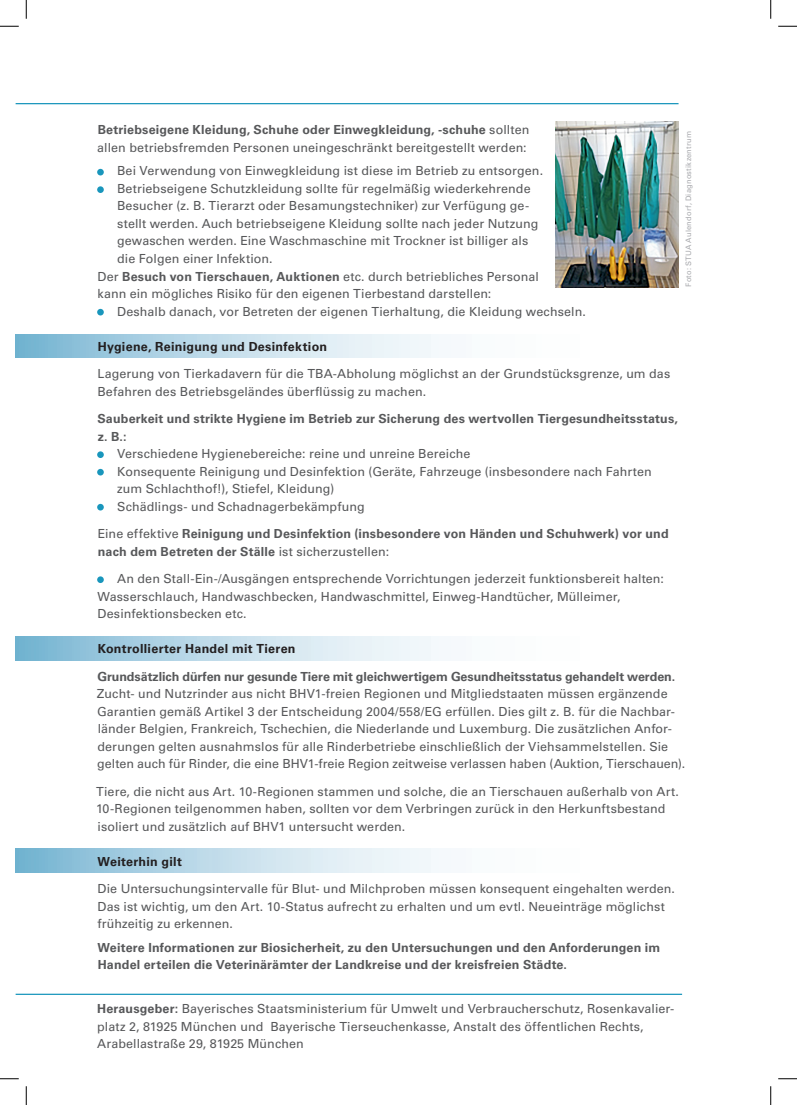
<style>
.page{position:relative;width:797px;height:1105px;background:#fff}
.page>*{position:absolute;margin:0;border:0;box-sizing:border-box;transform-origin:0 0}
.t1{font:12.5px/17.5px "Univers LT Std";letter-spacing:.01em;color:#57585a}
.t2{font:700 12.5px/17.5px "Univers LT Std";letter-spacing:.01em;color:#57585a}
.t3{font:700 12.5px "Univers LT Std";letter-spacing:.02em;color:#231f20}
.t4{font:7.5px "Univers LT Std";letter-spacing:.025em;color:#a8a9ad}
.s1{font-weight:700}
.s2{font-weight:400}
</style>
<div class="page">
<svg style="left:16px;top:334px;width:423px;height:24px;background:#bedbe9"></svg>
<svg style="left:16px;top:637px;width:423px;height:23px;background:#bedbe9"></svg>
<svg style="left:16px;top:849px;width:423px;height:24px;background:#bedbe9"></svg>
<div style="left:97px;top:169px;width:7px;height:6px;background:#1996bc;border-radius:50%"></div>
<div style="left:97px;top:186px;width:7px;height:7px;background:#1996bc;border-radius:50%"></div>
<div style="left:97px;top:309px;width:7px;height:6px;background:#1996bc;border-radius:50%"></div>
<div style="left:97px;top:451px;width:7px;height:7px;background:#1996bc;border-radius:50%"></div>
<div style="left:97px;top:469px;width:7px;height:6px;background:#1996bc;border-radius:50%"></div>
<div style="left:97px;top:504px;width:7px;height:6px;background:#1996bc;border-radius:50%"></div>
<div style="left:97px;top:576px;width:7px;height:7px;background:#1996bc;border-radius:50%"></div>
<hr style="left:16px;top:103px;width:662px;height:1px;background:#1996bc">
<hr style="left:16px;top:994px;width:666px;height:1px;background:#1996bc">
<img style="left:556px;top:122px;width:122px;height:166px">
<svg style="left:0;top:25px;width:19px;height:2px"></svg>
<svg style="left:778px;top:25px;width:19px;height:2px"></svg>
<svg style="left:0;top:1078px;width:19px;height:1px"></svg>
<svg style="left:778px;top:1078px;width:19px;height:1px"></svg>
<svg style="left:25px;top:0;width:2px;height:19px"></svg>
<svg style="left:25px;top:1086px;width:2px;height:19px"></svg>
<svg style="left:770px;top:0;width:1px;height:19px"></svg>
<svg style="left:770px;top:1086px;width:1px;height:19px"></svg>
<p class="t1" style="left:97px;top:121px;width:433px"><span class="s1">Betriebseigene Kleidung, Schuhe oder Einwegkleidung, -schuhe</span> sollten allen betriebsfremden Personen uneingeschränkt bereitgestellt werden:</p>
<p class="t1" style="left:117px;top:162px;width:427px">Bei Verwendung von Einwegkleidung ist diese im Betrieb zu entsorgen.</p>
<p class="t1" style="left:117px;top:180px;width:415px">Betriebseigene Schutzkleidung sollte für regelmäßig wiederkehrende</p>
<p class="t1" style="left:117px;top:197px;width:413px">Besucher (z. B. Tierarzt oder Besamungstechniker) zur Verfügung ge-</p>
<p class="t1" style="left:117px;top:215px;width:423px">stellt werden. Auch betriebseigene Kleidung sollte nach jeder Nutzung</p>
<p class="t1" style="left:117px;top:232px;width:412px">gewaschen werden. Eine Waschmaschine mit Trockner ist billiger als</p>
<p class="t1" style="left:117px;top:250px;width:157px">die Folgen einer Infektion.</p>
<p class="t1" style="left:98px;top:267px;width:443px">Der <span class="s1">Besuch von Tierschauen, Auktionen</span> etc. durch betriebliches Personal</p>
<p class="t1" style="left:98px;top:285px;width:395px">kann ein mögliches Risiko für den eigenen Tierbestand darstellen:</p>
<p class="t1" style="left:117px;top:302px;width:470px">Deshalb danach, vor Betreten der eigenen Tierhaltung, die Kleidung wechseln.</p>
<p class="t3" style="left:98px;top:339px;width:231px">Hygiene, Reinigung und Desinfektion</p>
<p class="t1" style="left:97px;top:365px;width:574px">Lagerung von Tierkadavern für die TBA-Abholung möglichst an der Grundstücksgrenze, um das<br>Befahren des Betriebsgeländes überflüssig zu machen.</p>
<p class="t2" style="left:97px;top:410px;width:582px">Sauberkeit und strikte Hygiene im Betrieb zur Sicherung des wertvollen Tiergesundheitsstatus, z. B.:</p>
<p class="t1" style="left:117px;top:445px;width:536px">Verschiedene Hygienebereiche: reine und unreine Bereiche<br>Konsequente Reinigung und Desinfektion (Geräte, Fahrzeuge (insbesondere nach Fahrten zum Schlachthof!), Stiefel, Kleidung)<br>Schädlings- und Schadnagerbekämpfung</p>
<p class="t2" style="left:98px;top:525px;width:572px"><span class="s2">Eine effektive</span> Reinigung und Desinfektion (insbesondere von Händen und Schuhwerk) vor und nach dem Betreten der Ställe <span class="s2">ist sicherzustellen:</span></p>
<p class="t1" style="left:97px;top:570px;width:568px;text-indent:20px">An den Stall-Ein-/Ausgängen entsprechende Vorrichtungen jederzeit funktionsbereit halten:<br>Wasserschlauch, Handwaschbecken, Handwaschmittel, Einweg-Handtücher, Mülleimer,<br>Desinfektionsbecken etc.</p>
<p class="t3" style="left:98px;top:641px;width:199px">Kontrollierter Handel mit Tieren</p>
<p class="t2" style="left:97px;top:667px;width:579px">Grundsätzlich dürfen nur gesunde Tiere mit gleichwertigem Gesundheitsstatus gehandelt werden.</p>
<p class="t1" style="left:97px;top:685px;width:590px">Zucht- und Nutzrinder aus nicht BHV1-freien Regionen und Mitgliedstaaten müssen ergänzende Garantien gemäß Artikel 3 der Entscheidung 2004/558/EG erfüllen. Dies gilt z. B. für die Nachbar&shy;länder Belgien, Frankreich, Tschechien, die Niederlande und Luxemburg. Die zusätzlichen Anfor&shy;derungen gelten ausnahmslos für alle Rinderbetriebe einschließlich der Viehsammelstellen. Sie gelten auch für Rinder, die eine BHV1-freie Region zeitweise verlassen haben (Auktion, Tierschauen).</p>
<p class="t1" style="left:96px;top:782px;width:584px">Tiere, die nicht aus Art. 10-Regionen stammen und solche, die an Tierschauen außerhalb von Art.<br>10-Regionen teilgenommen haben, sollten vor dem Verbringen zurück in den Herkunftsbestand isoliert und zusätzlich auf BHV1 untersucht werden.</p>
<p class="t3" style="left:98px;top:854px;width:86px">Weiterhin gilt</p>
<p class="t1" style="left:97px;top:880px;width:579px">Die Untersuchungsintervalle für Blut- und Milchproben müssen konsequent eingehalten werden.<br>Das ist wichtig, um den Art. 10-Status aufrecht zu erhalten und um evtl. Neueinträge möglichst frühzeitig zu erkennen.</p>
<p class="t2" style="left:98px;top:939px;width:564px">Weitere Informationen zur Biosicherheit, zu den Untersuchungen und den Anforderungen im<br>Handel erteilen die Veterinärämter der Landkreise und der kreisfreien Städte.</p>
<p class="t1" style="left:97px;top:1000px;width:578px"><span class="s1">Herausgeber:</span> Bayerisches Staatsministerium für Umwelt und Verbraucherschutz, Rosenkavalier&shy;platz 2, 81925 München und Bayerische Tierseuchenkasse, Anstalt des öffentlichen Rechts,<br>Arabellastraße 29, 81925 München</p>
<p class="t4" style="left:684px;top:287px;width:157px;rotate:-90deg">Foto: STUA Aulendorf, Diagnostikzentrum</p>
</div>
